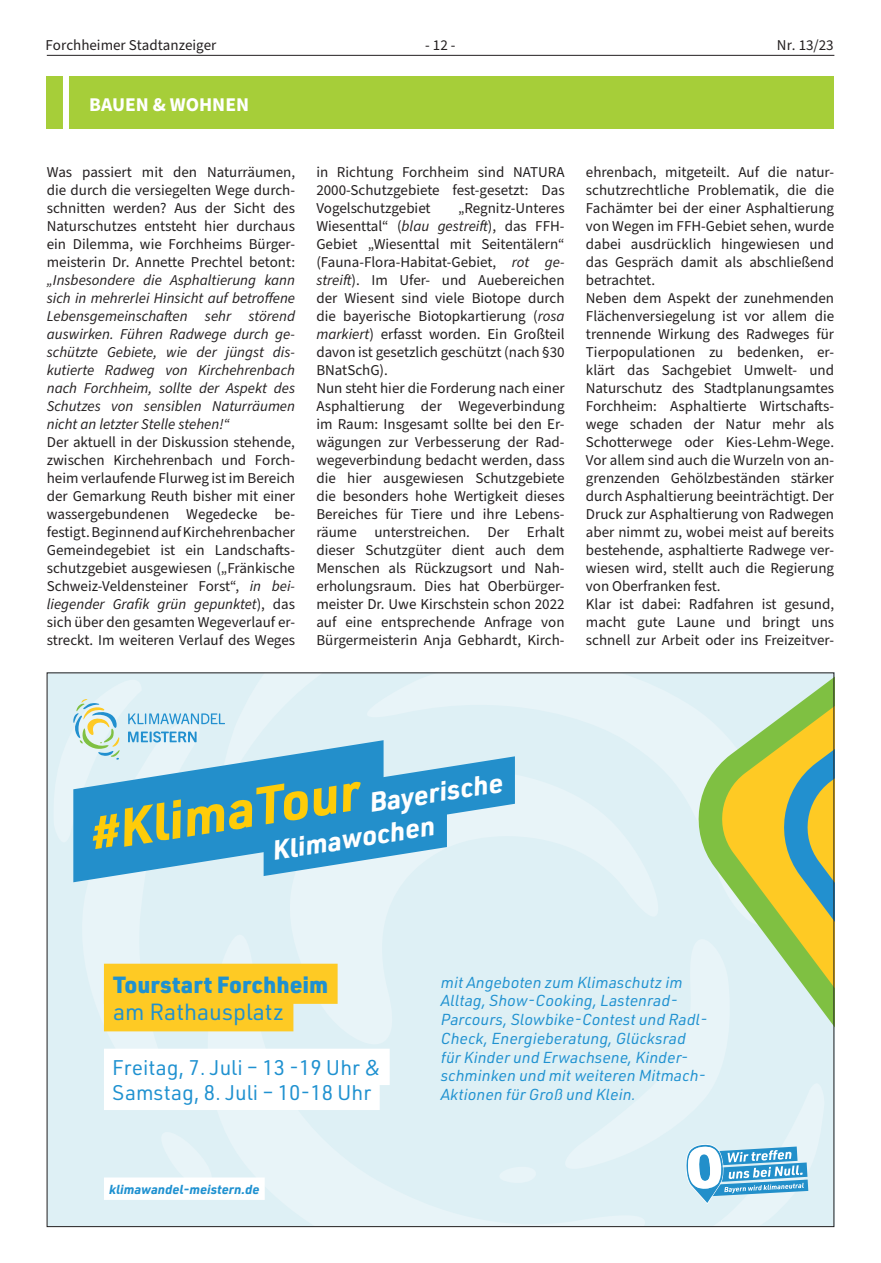
<style>
.page{position:relative;width:881px;height:1263px;background:#fff}
.page>*{position:absolute;margin:0;border:0;box-sizing:border-box;transform-origin:0 0}
.t1{font:italic 700 52.5px "URWDIN";color:#fecc09}
.t2{font:italic 700 26.7px "URWDIN";color:#fff}
.t3{font:900 22.95px "URWDIN";color:#1f91d0}
.t4{font:22.95px "URWDIN";color:#1f91d0}
.t5{font:20.85px/24.9px "URWDIN";color:#1f91d0}
.t6{font:700 19.5px "Source Sans Pro";color:#fff}
.t7{font:italic 15.6px/18.8px "URWDIN";color:#1f91d0}
.t8{font:15px/18px "Source Sans Pro";color:#231f20;text-align:justify}
.t9{font:italic 15px/18px "Source Sans Pro";color:#231f20;text-align:justify}
.t10{font:italic 700 12.75px "URWDIN";color:#1f91d0}
.s1{font-style:italic}
</style>
<div class="page">
<hr style="left:47px;top:55px;width:787px;height:1px;background:#231f20">
<div style="left:47px;top:76px;width:786px;height:52px;background:#a6ce39"></div>
<div style="left:63px;top:75px;width:6px;height:54px;background:#fff"></div>
<svg style="left:52px;top:675px;width:779px;height:550px;background:#cce3df"></svg>
<p class="t8" style="left:45px;top:37px;width:172px">Forchheimer Stadtanzeiger</p>
<p class="t8" style="left:425px;top:37px;width:32px">- 12 -</p>
<p class="t8" style="left:776px;top:37px;width:58px">Nr. 13/23</p>
<h3 class="t6" style="left:89px;top:91px;width:161px">BAUEN &amp; WOHNEN</h3>
<p class="t8" style="left:47px;top:163px;width:250px">Was passiert mit den Naturräumen, die durch die versiegelten Wege durch&shy;schnitten werden? Aus der Sicht des Naturschutzes entsteht hier durchaus ein Dilemma, wie Forchheims Bürger&shy;meisterin Dr. Annette Prechtel betont:</p>
<p class="t9" style="left:47px;top:271px;width:250px">„Insbesondere die Asphaltierung kann sich in mehrerlei Hinsicht auf betroffene Lebensgemeinschaften sehr störend auswirken. Führen Radwege durch ge&shy;schützte Gebiete, wie der jüngst dis&shy;kutierte Radweg von Kirchehrenbach nach Forchheim, sollte der Aspekt des Schutzes von sensiblen Naturräumen nicht an letzter Stelle stehen!“</p>
<p class="t8" style="left:47px;top:433px;width:250px">Der aktuell in der Diskussion stehende, zwischen Kirchehrenbach und Forch&shy;heim verlaufende Flurweg ist im Bereich der Gemarkung Reuth bisher mit einer wassergebundenen Wegedecke be&shy;festigt. Beginnend auf Kirchehrenbacher Gemeindegebiet ist ein Landschafts&shy;schutzgebiet ausgewiesen („Fränkische Schweiz-Veldensteiner Forst“, <span class="s1">in bei&shy;liegender Grafik grün gepunktet</span>), das sich über den gesamten Wegeverlauf er&shy;streckt. Im weiteren Verlauf des Weges</p>
<p class="t8" style="left:316px;top:163px;width:250px">in Richtung Forchheim sind NATURA 2000-Schutzgebiete fest-gesetzt: Das Vogelschutzgebiet</p>
<p class="t8" style="left:316px;top:199px;width:250px;text-align:left;text-indent:142px">„Regnitz-Unteres Wiesenttal“ (<span class="s1">blau gestreift</span>), das FFH-Gebiet „Wiesenttal mit Seitentälern“ (Fauna-Flora-Habitat-Gebiet, <span class="s1">rot ge&shy;streift</span>). Im Ufer- und Auebereichen der Wiesent sind viele Biotope durch die bayerische Biotopkartierung (<span class="s1">rosa markiert</span>) erfasst worden. Ein Großteil davon ist gesetzlich geschützt (nach §30<br>BNatSchG).<br>Nun steht hier die Forderung nach einer Asphaltierung der Wegeverbindung im Raum: Insgesamt sollte bei den Er&shy;wägungen zur Verbesserung der Rad&shy;wegeverbindung bedacht werden, dass die hier ausgewiesen Schutzgebiete die besonders hohe Wertigkeit dieses Bereiches für Tiere und ihre Lebens&shy;räume unterstreichen. Der Erhalt dieser Schutzgüter dient auch dem Menschen als Rückzugsort und Nah&shy;erholungsraum. Dies hat Oberbürger&shy;meister Dr. Uwe Kirschstein schon 2022 auf eine entsprechende Anfrage von Bürgermeisterin Anja Gebhardt, Kirch-</p>
<p class="t8" style="left:585px;top:163px;width:250px;text-align:left">ehrenbach, mitgeteilt. Auf die natur&shy;schutzrechtliche Problematik, die die Fachämter bei der einer Asphaltierung von Wegen im FFH-Gebiet sehen, wurde dabei ausdrücklich hingewiesen und das Gespräch damit als abschließend betrachtet.<br>Neben dem Aspekt der zunehmenden Flächenversiegelung ist vor allem die trennende Wirkung des Radweges für Tierpopulationen zu bedenken, er&shy;klärt das Sachgebiet Umwelt- und Naturschutz des Stadtplanungsamtes Forchheim: Asphaltierte Wirtschafts&shy;wege schaden der Natur mehr als Schotterwege oder Kies-Lehm-Wege.<br>Vor allem sind auch die Wurzeln von an&shy;grenzenden Gehölzbeständen stärker durch Asphaltierung beeinträchtigt. Der Druck zur Asphaltierung von Radwegen aber nimmt zu, wobei meist auf bereits bestehende, asphaltierte Radwege ver&shy;wiesen wird, stellt auch die Regierung von Oberfranken fest.<br>Klar ist dabei: Radfahren ist gesund, macht gute Laune und bringt uns schnell zur Arbeit oder ins Freizeitver-</p>
<h1 class="t1" style="left:86px;top:797px;width:416px;rotate:-9deg">#KlimaTour <sub>Bayerische</sub></h1>
<h2 class="t2" style="left:270px;top:833px;width:165px;rotate:-9deg">Klimawochen</h2>
<h3 class="t3" style="left:113px;top:969px;width:216px">Tourstart Forchheim</h3>
<h3 class="t4" style="left:113px;top:997px;width:172px">am Rathausplatz</h3>
<h3 class="t5" style="left:112px;top:1055px;width:270px">Freitag, 7. Juli – 13 -19 Uhr &amp;<br>Samstag, 8. Juli – 10-18 Uhr</h3>
<p class="t10" style="left:109px;top:1180px;width:152px">klimawandel-meistern.de</p>
<p class="t7" style="left:440px;top:972px;width:268px">mit Angeboten zum Klimaschutz im Alltag, Show-Cooking, Lastenrad-Parcours, Slowbike-Contest und Radl-Check, Energieberatung, Glücksrad für Kinder und Erwachsene, Kinder&shy;schminken und mit weiteren Mitmach-Aktionen für Groß und Klein.</p>
</div>
